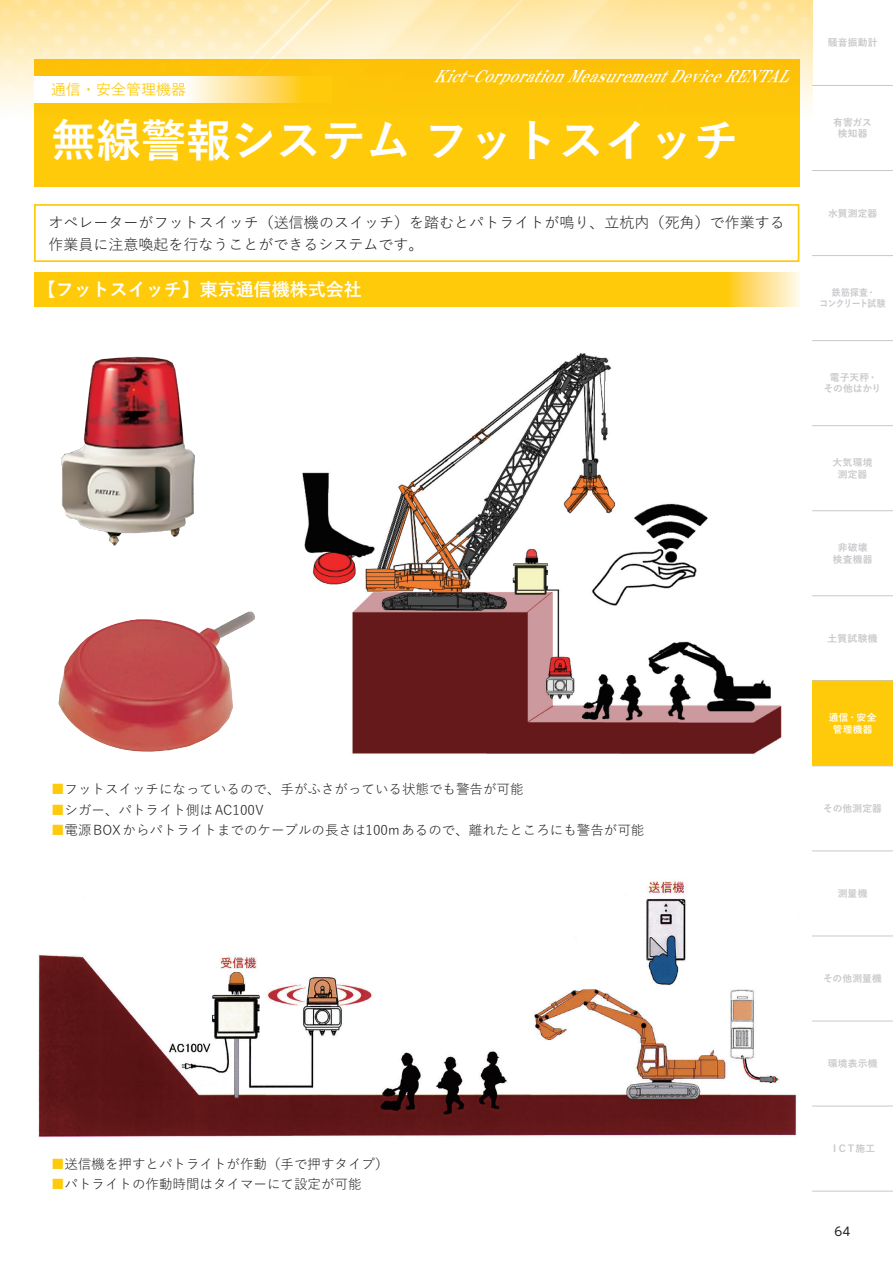
<style>
.page{position:relative;width:893px;height:1263px;background:#fff}
.page>*{position:absolute;margin:0;border:0;box-sizing:border-box;transform-origin:0 0}
.t1{font:700 45px "Yu Go Pr 6 N";color:#fff}
.t2{font:700 18px "Yu Go Pr 6 N";color:#fff}
.t3{font:italic 16.5px "HGS Mincho E";color:#fff}
.t4{font:15px/22.5px "Yu Go Pr 6 N";color:#231f20}
.t5{font:500 15px "Yu Go Pr 6 N";color:#feca0a}
.t6{font:13.5px "Yu Go Pr 6 N";color:#231f20}
.t7{font:12px "UD Shin Go NT Pr 6 N";color:#231f20}
.t8{font:700 9.75px/11.2px "Yu Go Pr 6 N";letter-spacing:.015em;color:#c7c8ca;text-align:center}
.t9{font:700 9.75px/11.2px "Yu Go Pr 6 N";letter-spacing:-.07em;color:#c7c8ca;text-align:center;scale:.9 1}
.t10{font:700 9.75px/11.2px "Yu Go Pr 6 N";letter-spacing:-.005em;color:#c7c8ca;text-align:center}
.t11{font:700 9.75px/11.2px "Yu Go Pr 6 N";letter-spacing:.025em;color:#fff;text-align:center}
.s1{color:#feca0a}
</style>
<div class="page">
<img style="left:0;top:0;width:812px;height:187px">
<div style="left:34px;top:60px;width:765px;height:127px;background:#feca0a"></div>
<svg style="left:34px;top:77px;width:266px;height:25px;background:#fef3d0"></svg>
<div style="left:34px;top:204px;width:765px;height:58px;border:2px solid #feca0a"></div>
<svg style="left:34px;top:272px;width:765px;height:34px;background:#fecb15"></svg>
<img style="left:302px;top:353px;width:480px;height:401px">
<img style="left:38px;top:881px;width:759px;height:257px">
<img style="left:61px;top:356px;width:134px;height:190px">
<img style="left:58px;top:611px;width:198px;height:141px">
<div style="left:812px;top:681px;width:81px;height:85px;background:#feca0a"></div>
<hr style="left:812px;top:425px;width:81px;height:1px;background:#c7c8ca">
<hr style="left:812px;top:510px;width:81px;height:1px;background:#c7c8ca">
<hr style="left:812px;top:595px;width:81px;height:1px;background:#c7c8ca">
<hr style="left:812px;top:680px;width:81px;height:1px;background:#c7c8ca">
<hr style="left:812px;top:765px;width:81px;height:1px;background:#c7c8ca">
<hr style="left:812px;top:850px;width:81px;height:1px;background:#c7c8ca">
<hr style="left:812px;top:935px;width:81px;height:1px;background:#c7c8ca">
<hr style="left:812px;top:85px;width:81px;height:1px;background:#c7c8ca">
<hr style="left:812px;top:255px;width:81px;height:1px;background:#c7c8ca">
<hr style="left:812px;top:170px;width:81px;height:1px;background:#c7c8ca">
<hr style="left:812px;top:340px;width:81px;height:1px;background:#c7c8ca">
<hr style="left:812px;top:1020px;width:81px;height:1px;background:#c7c8ca">
<hr style="left:812px;top:1106px;width:81px;height:1px;background:#c7c8ca">
<hr style="left:812px;top:1191px;width:81px;height:1px;background:#c7c8ca">
<p class="t3" style="left:434px;top:68px;width:365px">Kict-CorporationMeasurementDeviceRENTAL</p>
<p class="t5" style="left:51px;top:76px;width:136px">通信・安全管理機器</p>
<p class="t1" style="left:51px;top:116px;width:689px">無線警報システムフットスイッチ</p>
<p class="t4" style="left:48px;top:209px;width:738px">オペレーターがフットスイッチ（送信機のスイッチ）を踏むとパトライトが鳴り、立杭内（死角）で作業する作業員に注意喚起を行なうことができるシステムです。</p>
<p class="t2" style="left:38px;top:279px;width:326px">【フットスイッチ】東京通信機株式会社</p>
<p class="t8" style="left:828px;top:37px;width:51px">騒音振動計</p>
<p class="t8" style="left:833px;top:117px;width:40px">有害ガス検知器</p>
<p class="t8" style="left:828px;top:208px;width:51px">水質測定器</p>
<p class="t9" style="left:820px;top:287px;width:75px">鉄筋探査・<br>コンクリート試験</p>
<p class="t10" style="left:824px;top:372px;width:59px">電子天秤・その他はかり</p>
<p class="t8" style="left:833px;top:457px;width:41px">大気環境測定器</p>
<p class="t8" style="left:833px;top:542px;width:41px">非破壊検査機器</p>
<p class="t6" style="left:51px;top:777px;width:474px"><span class="s1">■</span>フットスイッチになっているので、手がふさがっている状態でも警告が可能</p>
<p class="t6" style="left:51px;top:797px;width:214px"><span class="s1">■</span>シガー、パトライト側はAC100V</p>
<p class="t6" style="left:51px;top:817px;width:595px"><span class="s1">■</span>電源BOXからパトライトまでのケーブルの長さは100mあるので、離れたところにも警告が可能</p>
<p class="t8" style="left:827px;top:633px;width:52px">土質試験機</p>
<p class="t11" style="left:829px;top:712px;width:49px">通信・安全管理機器</p>
<p class="t8" style="left:823px;top:803px;width:60px">その他測定器</p>
<p class="t8" style="left:838px;top:888px;width:31px">測量機</p>
<p class="t6" style="left:51px;top:1151px;width:339px"><span class="s1">■</span>送信機を押すとパトライトが作動（手で押すタイプ）</p>
<p class="t6" style="left:51px;top:1171px;width:312px"><span class="s1">■</span>パトライトの作動時間はタイマーにて設定が可能</p>
<p class="t8" style="left:823px;top:973px;width:60px">その他測量機</p>
<p class="t8" style="left:828px;top:1058px;width:51px">環境表示機</p>
<p class="t8" style="left:830px;top:1143px;width:47px">ＩＣＴ施工</p>
<p class="t7" style="left:835px;top:1222px;width:17px">64</p>
</div>
